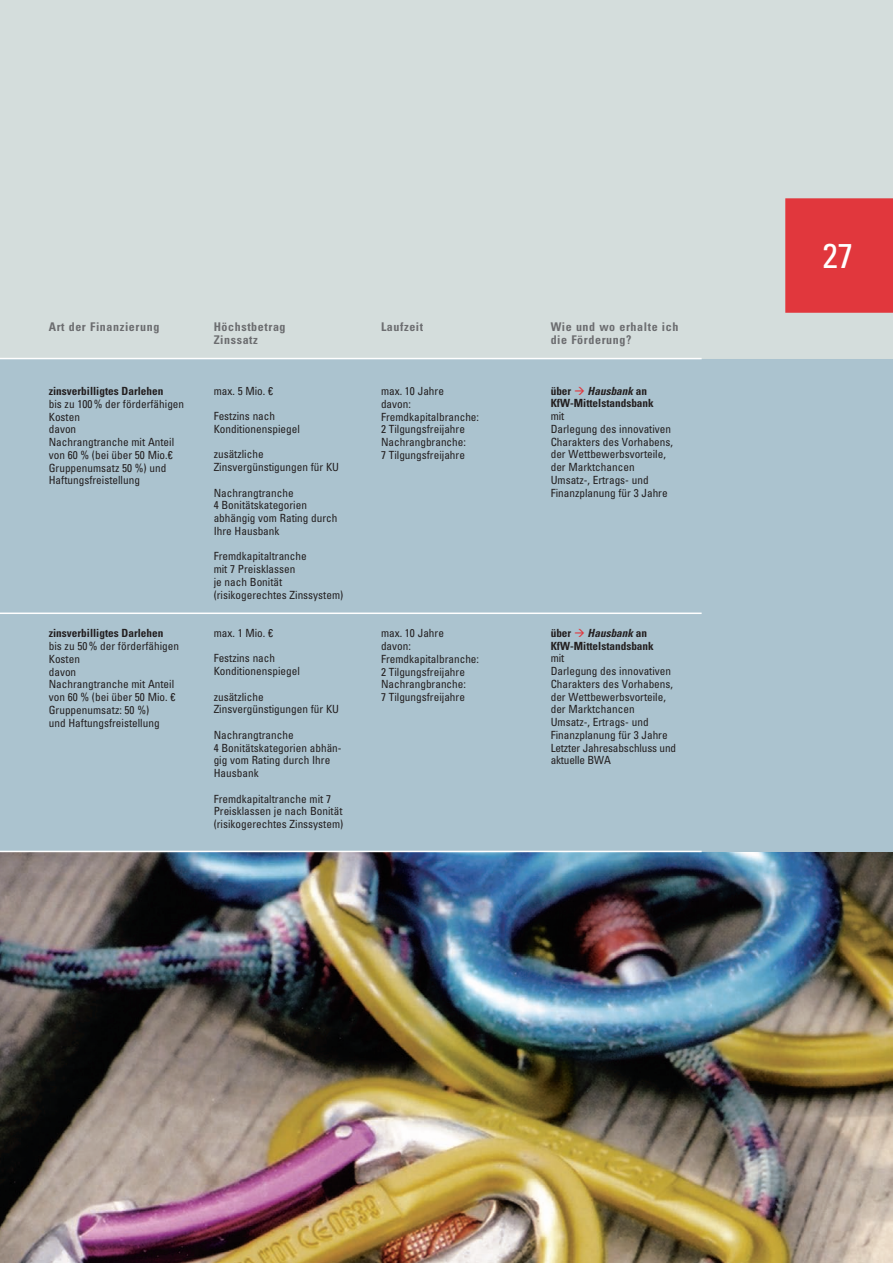
<style>
.page{position:relative;width:893px;height:1263px;background:#fff}
.page>*{position:absolute;margin:0;border:0;box-sizing:border-box;transform-origin:0 0}
.t1{font:condensed 34.5px "Univers LT";color:#fff}
.t2{font:700 condensed 12px/12.8px "Univers LT";letter-spacing:.05em;color:#6c6d70}
.t3{font:condensed 11.25px/12.8px "Univers LT";color:#231f20}
.t4{font:700 condensed 11.25px/12.8px "Univers LT";color:#231f20}
.s1{color:#e1373d}
.s2{font-style:italic}
</style>
<div class="page">
<div style="left:0;top:358px;width:893px;height:516px;background:#abc3cf"></div>
<img style="left:0;top:852px;width:893px;height:411px">
<div style="left:0;top:0;width:893px;height:358px;background:#d4dddc"></div>
<hr style="left:0;top:358px;width:702px;height:1px;background:#fff">
<hr style="left:0;top:612px;width:702px;height:2px;background:#fff">
<hr style="left:0;top:851px;width:702px;height:1px;background:#fff">
<div style="left:785px;top:198px;width:108px;height:115px;background:#e1373d"></div>
<p class="t2" style="left:49px;top:321px;width:112px">Art der Finanzierung</p>
<p class="t4" style="left:49px;top:385px;width:116px">zinsverbilligtes Darlehen</p>
<p class="t3" style="left:49px;top:397px;width:137px">bis zu 100% der förderfähigen<br>Kosten<br>davon<br>Nachrangtranche mit Anteil von 60 % (bei über 50 Mio.€<br>Gruppenumsatz 50 %) und<br>Haftungsfreistellung</p>
<p class="t4" style="left:49px;top:627px;width:116px">zinsverbilligtes Darlehen</p>
<p class="t3" style="left:49px;top:640px;width:132px">bis zu 50% der förderfähigen<br>Kosten<br>davon<br>Nachrangtranche mit Anteil von 60 % (bei über 50 Mio. €<br>Gruppenumsatz: 50 %)<br>und Haftungsfreistellung</p>
<p class="t2" style="left:214px;top:320px;width:73px">Höchstbetrag<br>Zinssatz</p>
<p class="t3" style="left:214px;top:384px;width:61px">max. 5 Mio. €</p>
<p class="t3" style="left:214px;top:410px;width:88px">Festzins nach<br>Konditionenspiegel</p>
<p class="t3" style="left:214px;top:448px;width:127px">zusätzliche<br>Zinsvergünstigungen für KU</p>
<p class="t3" style="left:214px;top:486px;width:125px">Nachrangtranche<br>4 Bonitätskategorien abhängig vom Rating durch<br>Ihre Hausbank</p>
<p class="t3" style="left:214px;top:550px;width:131px">Fremdkapitaltranche<br>mit 7 Preisklassen<br>je nach Bonität (risikogerechtes Zinssystem)</p>
<p class="t3" style="left:214px;top:626px;width:61px">max. 1 Mio. €</p>
<p class="t3" style="left:214px;top:652px;width:88px">Festzins nach<br>Konditionenspiegel</p>
<p class="t3" style="left:214px;top:690px;width:127px">zusätzliche<br>Zinsvergünstigungen für KU</p>
<p class="t3" style="left:214px;top:728px;width:129px">Nachrangtranche<br>4 Bonitätskategorien abhän&shy;gig vom Rating durch Ihre<br>Hausbank</p>
<p class="t3" style="left:214px;top:792px;width:131px">Fremdkapitaltranche mit 7<br>Preisklassen je nach Bonität (risikogerechtes Zinssystem)</p>
<p class="t2" style="left:381px;top:321px;width:44px">Laufzeit</p>
<p class="t3" style="left:381px;top:385px;width:100px">max. 10 Jahre<br>davon:<br>Fremdkapitalbranche:<br>2 Tilgungsfreijahre<br>Nachrangbranche:<br>7 Tilgungsfreijahre</p>
<p class="t3" style="left:381px;top:627px;width:100px">max. 10 Jahre<br>davon:<br>Fremdkapitalbranche:<br>2 Tilgungsfreijahre<br>Nachrangbranche:<br>7 Tilgungsfreijahre</p>
<p class="t2" style="left:551px;top:320px;width:129px">Wie und wo erhalte ich die Förderung?</p>
<p class="t4" style="left:551px;top:384px;width:105px">über <span class="s1">→</span> <span class="s2">Hausbank</span> an<br>KfW-Mittelstandsbank</p>
<p class="t3" style="left:551px;top:410px;width:124px">mit<br>Darlegung des innovativen<br>Charakters des Vorhabens, der Wettbewerbsvorteile, der Marktchancen<br>Umsatz-, Ertrags- und<br>Finanzplanung für 3 Jahre</p>
<p class="t4" style="left:551px;top:626px;width:105px">über <span class="s1">→</span> <span class="s2">Hausbank</span> an<br>KfW-Mittelstandsbank</p>
<p class="t3" style="left:551px;top:652px;width:127px">mit<br>Darlegung des innovativen<br>Charakters des Vorhabens, der Wettbewerbsvorteile, der Marktchancen<br>Umsatz-, Ertrags- und<br>Finanzplanung für 3 Jahre<br>Letzter Jahresabschluss und aktuelle BWA</p>
<h1 class="t1" style="left:823px;top:233px;width:32px">27</h1>
</div>
